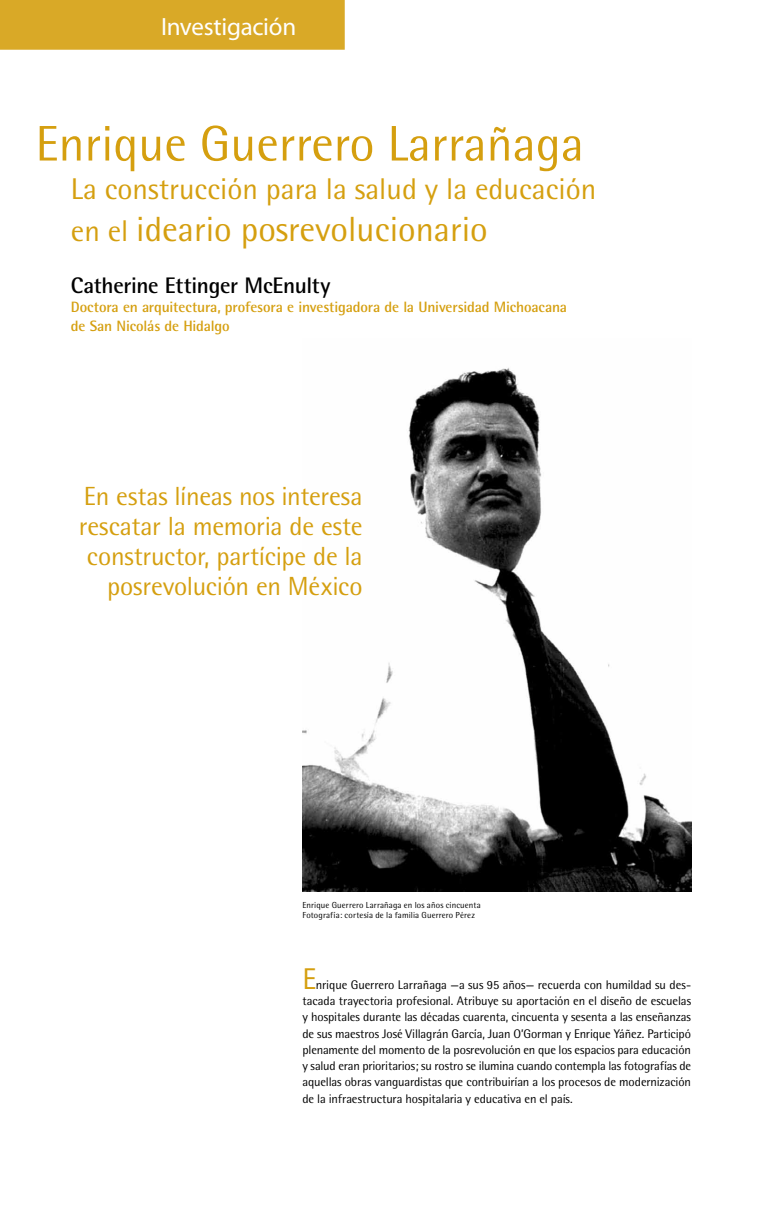
<style>
.page{position:relative;width:762px;height:1205px;background:#fff}
.page>*{position:absolute;margin:0;border:0;box-sizing:border-box;transform-origin:0 0}
.t1{font:50px "Rotis Semi Sans";color:#d59f0f}
.t2{font:35px "Rotis Semi Sans";color:#d59f0f}
.t3{font:30px "Rotis Semi Sans";color:#d59f0f}
.t4{font:30px "Rotis Sans Serif";color:#d59f0f}
.t5{font:26.25px/30px "Rotis Semi Sans";letter-spacing:-.01em;color:#d59f0f;text-align:right}
.t6{font:25px "Myriad Pro";letter-spacing:-.01em;color:#fff}
.t7{font:700 22.5px "Rotis Semi Sans";letter-spacing:-.01em;color:#000}
.t8{font:700 15px/18.8px "Rotis Semi Sans";letter-spacing:-.01em;color:#d59f0f}
.t9{font:12.5px/16.2px "Rotis Semi Sans";letter-spacing:-.01em;color:#000;text-align:justify}
.t10{font:8.75px/10px "Rotis Semi Sans";letter-spacing:.015em;color:#000}
.s1{font-size:30px}
</style>
<div class="page">
<div style="left:0;top:0;width:345px;height:50px;background:#d9a927"></div>
<img style="left:302px;top:367px;width:389px;height:524px">
<h3 class="t6" style="left:161px;top:11px;width:137px">Investigación</h3>
<h1 class="t1" style="left:35px;top:114px;width:550px">Enrique Guerrero Larrañaga</h1>
<h3 class="t3" style="left:71px;top:172px;width:527px">La construcción para la salud y la educación</h3>
<h2 class="t2" style="left:71px;top:209px;width:418px"><span class="s1">en el</span> ideario posrevolucionario</h2>
<h3 class="t7" style="left:71px;top:272px;width:261px">Catherine Ettinger McEnulty</h3>
<p class="t8" style="left:71px;top:297px;width:498px">Doctora en arquitectura, profesora e investigadora de la Universidad Michoacana de San Nicolás de Hidalgo</p>
<h3 class="t5" style="left:79px;top:481px;width:285px">En estas líneas nos interesa rescatar la memoria de este constructor, partícipe de la posrevolución en México</h3>
<p class="t10" style="left:302px;top:900px;width:180px">Enrique Guerrero Larrañaga en los años cincuenta<br>Fotografía: cortesía de la familia Guerrero Pérez</p>
<h3 class="t4" style="left:302px;top:961px;width:15px">E</h3>
<p class="t9" style="left:302px;top:976px;width:390px;text-indent:13px">nrique Guerrero Larrañaga —a sus 95 años— recuerda con humildad su des&shy;tacada trayectoria profesional. Atribuye su aportación en el diseño de escuelas y hospitales durante las décadas cuarenta, cincuenta y sesenta a las enseñanzas de sus maestros José Villagrán García, Juan O’Gorman y Enrique Yáñez. Participó plenamente del momento de la posrevolución en que los espacios para educación y salud eran prioritarios; su rostro se ilumina cuando contempla las fotografías de aquellas obras vanguardistas que contribuirían a los procesos de modernización de la infraestructura hospitalaria y educativa en el país.</p>
</div>
